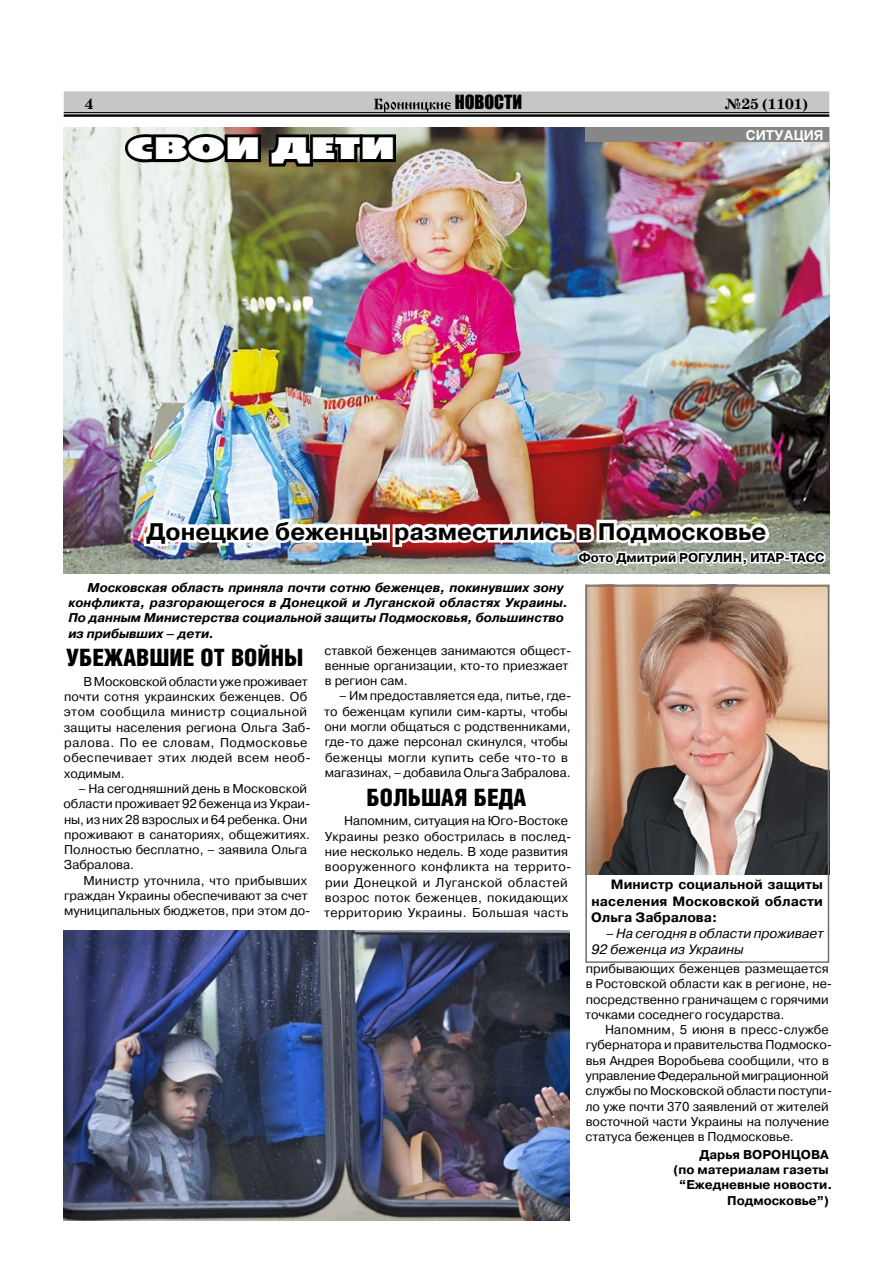
<style>
.page{position:relative;width:893px;height:1263px;background:#fff}
.page>*{position:absolute;margin:0;border:0;box-sizing:border-box;transform-origin:0 0}
.t1{font:30px "Acsioma C";color:#fff;scale:1.5 1}
.t2{font:700 24px "Pragmatica C";color:#000}
.t3{font:900 24px "Helios Cond";color:#000}
.t4{font:18px "Impact";color:#000}
.t5{font:700 15px "School Book AC";color:#000}
.t6{font:700 13.5px/16.2px "Pragmatica C";letter-spacing:.01em;color:#000;text-align:justify}
.t7{font:italic 13.5px/16.2px "Pragmatica C";letter-spacing:-.005em;color:#000}
.t8{font:700 13.5px "Helios";color:#fff}
.t9{font:12.75px/15.3px "Pragmatica C";color:#000}
.t10{font:12.75px/15.3px "Pragmatica C";letter-spacing:.025em;color:#000}
.t11{font:italic 700 12.75px/15.3px "Pragmatica C";color:#000}
.t12{font:700 12.75px/15.3px "Pragmatica C";color:#000;text-align:right}
</style>
<div class="page">
<div style="left:64px;top:91px;width:765px;height:26px;background:#c6c6c6;border:2px solid #c6c6c6"></div>
<svg style="left:374px;top:98px;width:77px;height:14px"></svg>
<hr style="left:64px;top:112px;width:765px;height:1px;background:#000">
<hr style="left:64px;top:114px;width:765px;height:3px;background:#000">
<img style="left:585px;top:584px;width:244px;height:291px">
<div style="left:585px;top:585px;width:244px;height:378px;border:2px solid #706f6f"></div>
<img style="left:64px;top:128px;width:765px;height:445px">
<div style="left:585px;top:128px;width:244px;height:14px;background:#878787"></div>
<svg style="left:122px;top:131px;width:277px;height:39px;background:#575549"></svg>
<img style="left:64px;top:930px;width:505px;height:290px">
<img style="left:140px;top:491px;width:687px;height:83px">
<p class="t5" style="left:85px;top:96px;width:10px">4</p>
<h3 class="t4" style="left:455px;top:88px;width:69px">НОВОСТИ</h3>
<p class="t5" style="left:724px;top:96px;width:85px">№25 (1101)</p>
<h1 class="t1" style="left:127px;top:127px;width:181px">СВОИ ДЕТИ</h1>
<p class="t8" style="left:746px;top:127px;width:79px">СИТУАЦИЯ</p>
<h2 class="t2" style="left:146px;top:518px;width:622px">Донецкие беженцы разместились в Подмосковье</h2>
<p class="t11" style="left:68px;top:580px;width:501px;text-indent:19px">Московская область приняла почти сотню беженцев, покинувших зону конфликта, разгорающегося в Донецкой и Луганской областях Украины.<br>По данным Министерства социальной защиты Подмосковья, большинство из прибывших – дети.</p>
<p class="t12" style="left:579px;top:550px;width:247px">Фото Дмитрий РОГУЛИН, ИТАР-ТАСС</p>
<h2 class="t3" style="left:66px;top:644px;width:239px">УБЕЖАВШИЕ ОТ ВОЙНЫ</h2>
<p class="t9" style="left:64px;top:674px;width:249px;text-indent:20px">В Московской области уже проживает почти сотня украинских беженцев. Об этом сообщила министр социальной защиты населения региона Ольга Заб&shy;ралова. По ее словам, Подмосковье обеспечивает этих людей всем необ&shy;ходимым.</p>
<p class="t9" style="left:64px;top:781px;width:248px;text-indent:15px">– На сегодняшний день в Московской области проживает 92 беженца из Украи&shy;ны, из них 28 взрослых и 64 ребенка. Они проживают в санаториях, общежитиях.<br>Полностью бесплатно, – заявила Ольга Забралова.</p>
<p class="t9" style="left:64px;top:873px;width:248px;text-indent:19px">Министр уточнила, что прибывших граждан Украины обеспечивают за счет муниципальных бюджетов, при этом до-</p>
<p class="t9" style="left:325px;top:643px;width:246px;text-align:justify">ставкой беженцев занимаются общест&shy;венные организации, кто-то приезжает в регион сам.</p>
<p class="t9" style="left:324px;top:688px;width:249px;text-indent:15px">– Им предоставляется еда, питье, где&shy;то беженцам купили сим-карты, чтобы они могли общаться с родственниками, где-то даже персонал скинулся, чтобы беженцы могли купить себе что-то в магазинах, – добавила Ольга Забралова.</p>
<h2 class="t3" style="left:367px;top:783px;width:161px">БОЛЬШАЯ БЕДА</h2>
<p class="t10" style="left:324px;top:813px;width:249px;text-indent:20px">Напомним, ситуация на Юго-Востоке Украины резко обострилась в послед&shy;ние несколько недель. В ходе развития вооруженного конфликта на террито&shy;рии Донецкой и Луганской областей возрос поток беженцев, покидающих территорию Украины. Большая часть</p>
<p class="t6" style="left:591px;top:877px;width:233px;text-indent:20px">Министр социальной защиты населения Московской области Ольга Забралова:</p>
<p class="t7" style="left:591px;top:925px;width:234px;text-indent:14px">– На сегодня в области проживает<br>92 беженца из Украины</p>
<p class="t9" style="left:585px;top:961px;width:249px">прибывающих беженцев размещается в Ростовской области как в регионе, не&shy;посредственно граничащем с горячими точками соседнего государства.</p>
<p class="t9" style="left:585px;top:1022px;width:248px;text-indent:20px">Напомним, 5 июня в пресс-службе губернатора и правительства Подмоско&shy;вья Андрея Воробьева сообщили, что в управление Федеральной миграционной службы по Московской области поступи&shy;ло уже почти 370 заявлений от жителей восточной части Украины на получение статуса беженцев в Подмосковье.</p>
<p class="t12" style="left:673px;top:1147px;width:160px">Дарья ВОРОНЦОВА<br>(по материалам газеты “Ежедневные новости.<br>Подмосковье”)</p>
</div>
